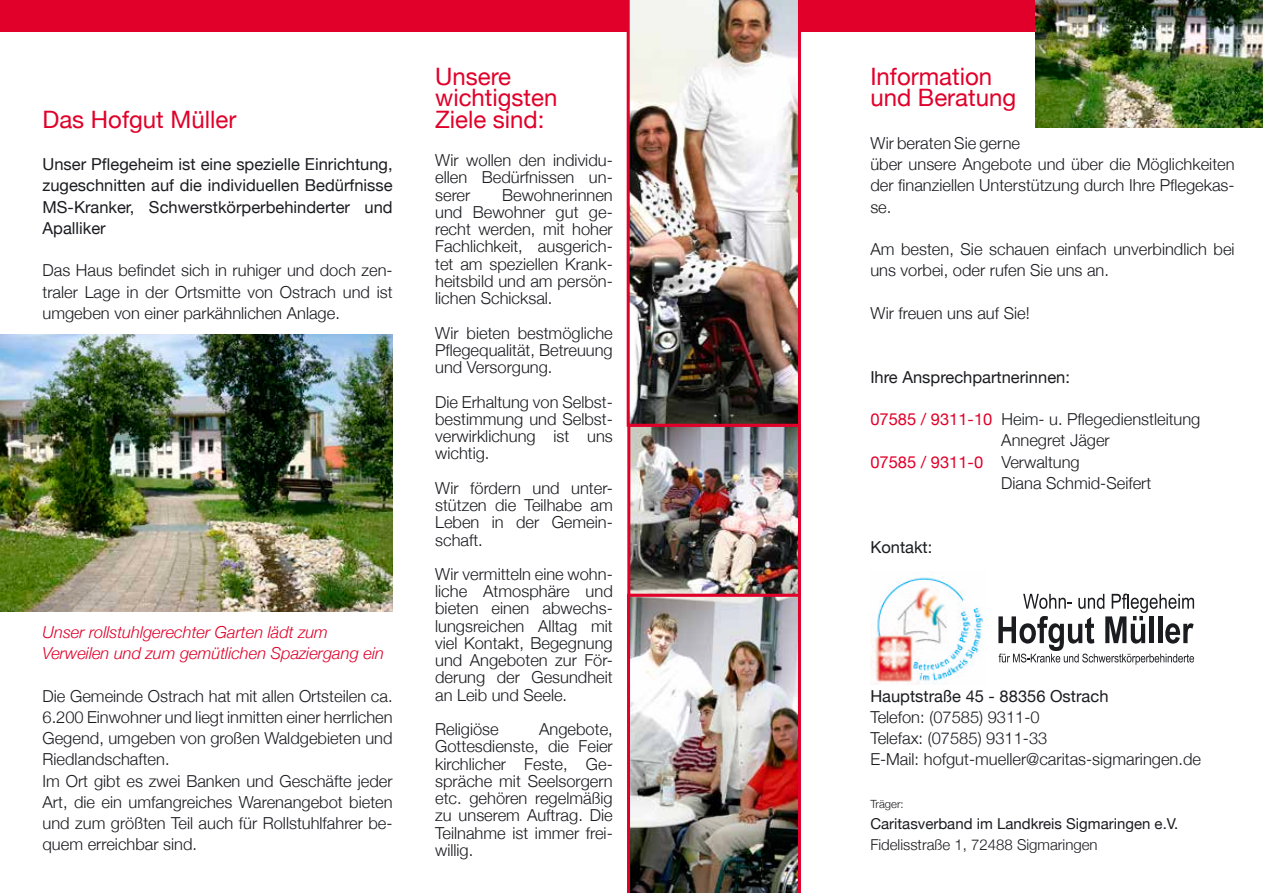
<style>
.page{position:relative;width:1263px;height:893px;background:#fff}
.page>*{position:absolute;margin:0;border:0;box-sizing:border-box;transform-origin:0 0}
.t1{font:24px/21.3px "Helvetica Neue";color:#e0002a}
.t2{font:300 16.5px/17.2px "Helvetica Neue";color:#1b1c20;text-align:justify}
.t3{font:16.5px/21.3px "Helvetica Neue";color:#1b1c20;text-align:justify}
.t4{font:italic 300 16.5px/21.3px "Helvetica Neue";color:#e0002a}
.t5{font:16.5px "Helvetica Neue";color:#e0002a}
.t6{font:15px "Helvetica Neue";color:#1b1c20}
.t7{font:300 15px "Helvetica Neue";color:#1b1c20}
.t8{font:300 11.25px "Helvetica Neue";color:#1b1c20}
.s1{font-weight:400;color:#e0002a}
.s2{font-weight:300;color:#1b1c20}
</style>
<div class="page">
<div style="left:0;top:0;width:1263px;height:32px;background:#e0002a"></div>
<img style="left:872px;top:577px;width:111px;height:107px">
<svg style="left:998px;top:594px;width:196px;height:71px"></svg>
<img style="left:0;top:335px;width:393px;height:276px">
<img style="left:631px;top:428px;width:166px;height:165px">
<div style="left:627px;top:424px;width:174px;height:173px;border:3px solid #e0002a"></div>
<img style="left:627px;top:0;width:174px;height:427px">
<img style="left:627px;top:594px;width:174px;height:299px">
<img style="left:1035px;top:0;width:228px;height:128px">
<h1 class="t1" style="left:43px;top:110px;width:195px">Das Hofgut Müller</h1>
<p class="t3" style="left:43px;top:155px;width:352px">Unser Pflegeheim ist eine spezielle Einrichtung, zugeschnitten auf die individuellen Bedürfnisse MS-Kranker, Schwerstkörperbehinderter und Apalliker</p>
<p class="t2" style="left:43px;top:259px;width:352px;line-height:21.3px">Das Haus befindet sich in ruhiger und doch zen&shy;traler Lage in der Ortsmitte von Ostrach und ist umgeben von einer parkähnlichen Anlage.</p>
<p class="t4" style="left:43px;top:620px;width:343px">Unser rollstuhlgerechter Garten lädt zum<br>Verweilen und zum gemütlichen Spaziergang ein</p>
<p class="t2" style="left:43px;top:684px;width:352px;line-height:21.3px;text-align:left">Die Gemeinde Ostrach hat mit allen Ortsteilen ca.<br>6.200 Einwohner und liegt inmitten einer herrlichen Gegend, umgeben von großen Waldgebieten und Riedlandschaften.<br>Im Ort gibt es zwei Banken und Geschäfte jeder Art, die ein umfangreiches Warenangebot bieten und zum größten Teil auch für Rollstuhlfahrer be&shy;quem erreichbar sind.</p>
<h1 class="t1" style="left:435px;top:67px;width:124px">Unsere wichtigsten<br>Ziele sind:</h1>
<p class="t2" style="left:435px;top:151px;width:179px">Wir wollen den individu&shy;ellen Bedürfnissen un&shy;serer</p>
<p class="t2" style="left:435px;top:185px;width:179px;text-indent:67px">Bewohnerinnen und Bewohner gut ge&shy;recht werden, mit hoher Fachlichkeit, ausgerich&shy;tet am speziellen Krank&shy;heitsbild und am persön&shy;lichen Schicksal.</p>
<p class="t2" style="left:435px;top:323px;width:179px">Wir bieten bestmögliche Pflegequalität, Betreuung und Versorgung.</p>
<p class="t2" style="left:435px;top:392px;width:179px">Die Erhaltung von Selbst&shy;bestimmung und Selbst&shy;verwirklichung ist uns wichtig.</p>
<p class="t2" style="left:435px;top:478px;width:179px">Wir fördern und unter&shy;stützen die Teilhabe am Leben in der Gemein&shy;schaft.</p>
<p class="t2" style="left:435px;top:565px;width:179px">Wir vermitteln eine wohn&shy;liche Atmosphäre und bieten einen abwechs&shy;lungsreichen Alltag mit viel Kontakt, Begegnung und Angeboten zur För&shy;derung der Gesundheit an Leib und Seele.</p>
<p class="t2" style="left:435px;top:720px;width:65px">Religiöse</p>
<p class="t2" style="left:435px;top:720px;width:179px;text-indent:104px">Angebote, Gottesdienste, die Feier kirchlicher Feste, Ge&shy;spräche mit Seelsorgern etc. gehören regelmäßig zu unserem Auftrag. Die Teilnahme ist immer frei&shy;willig.</p>
<h1 class="t1" style="left:870px;top:67px;width:147px">Information und Beratung</h1>
<p class="t2" style="left:870px;top:131px;width:366px;line-height:21.3px;text-align:left">Wir beraten Sie gerne<br>über unsere Angebote und über die Möglichkeiten der finanziellen Unterstützung durch Ihre Pflegekas&shy;se.</p>
<p class="t2" style="left:870px;top:238px;width:366px;line-height:21.3px">Am besten, Sie schauen einfach unverbindlich bei uns vorbei, oder rufen Sie uns an.</p>
<p class="t2" style="left:870px;top:303px;width:161px">Wir freuen uns auf Sie!</p>
<p class="t3" style="left:870px;top:367px;width:201px">Ihre Ansprechpartnerinnen:</p>
<p class="t2" style="left:870px;top:410px;width:332px"><span class="s1">07585 / 9311-10</span> Heim- u. Pflegedienstleitung</p>
<p class="t2" style="left:1001px;top:431px;width:110px">Annegret Jäger</p>
<p class="t5" style="left:870px;top:450px;width:211px">07585 / 9311-0 <span class="s2">Verwaltung</span></p>
<p class="t2" style="left:1001px;top:473px;width:152px">Diana Schmid-Seifert</p>
<p class="t3" style="left:870px;top:537px;width:64px">Kontakt:</p>
<p class="t3" style="left:870px;top:686px;width:240px">Hauptstraße 45 - 88356 Ostrach</p>
<p class="t2" style="left:870px;top:705px;width:332px;line-height:21.3px;text-align:left">Telefon: (07585) 9311-0<br>Telefax: (07585) 9311-33<br>E-Mail: hofgut-mueller@caritas-sigmaringen.de</p>
<p class="t8" style="left:870px;top:795px;width:35px">Träger:</p>
<p class="t6" style="left:870px;top:813px;width:309px">Caritasverband im Landkreis Sigmaringen e.V.</p>
<p class="t7" style="left:870px;top:833px;width:229px">Fidelisstraße 1, 72488 Sigmaringen</p>
</div>
